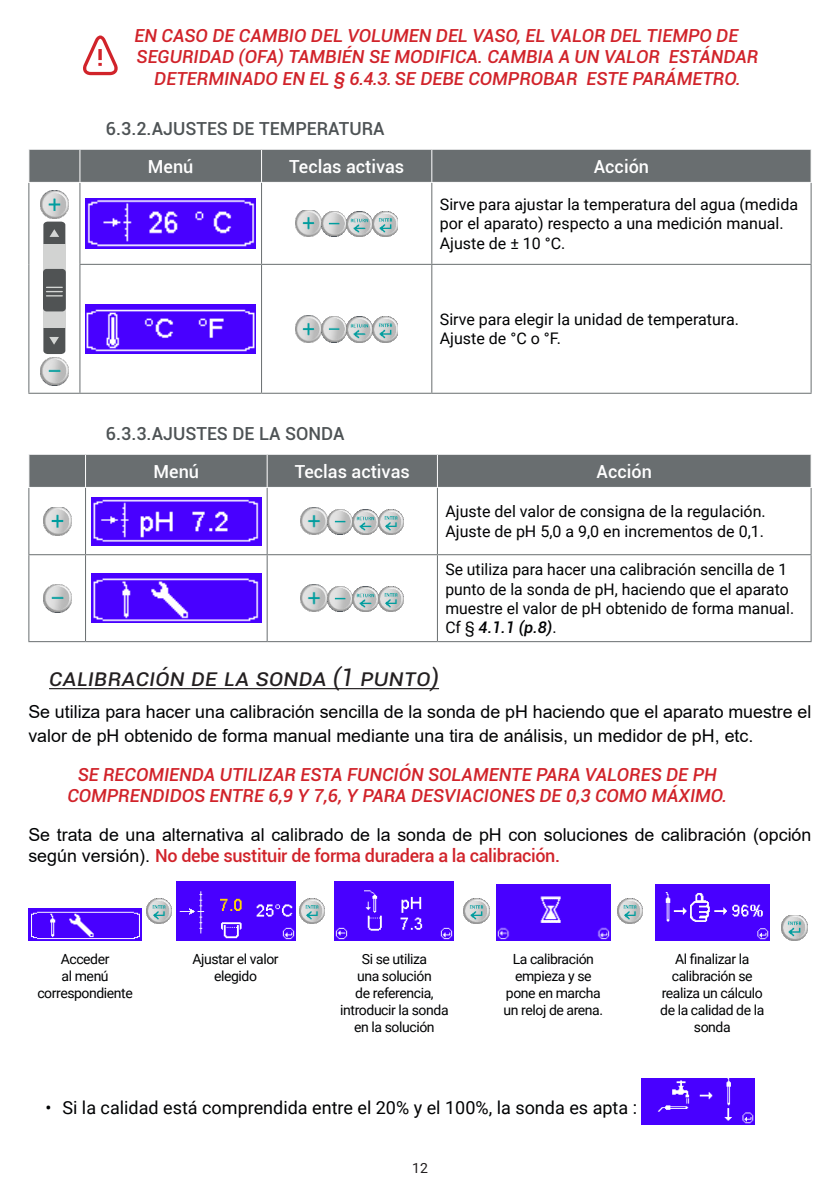
<style>
.page{position:relative;width:840px;height:1191px;background:#fff}
.page>*{position:absolute;margin:0;border:0;box-sizing:border-box;transform-origin:0 0}
.titre_4{font:italic 24px "Roboto";color:#231f20}
.attention{font:italic 500 18px/21.6px "Roboto";color:#d1232a;text-align:center}
.texte{font:500 18px "Roboto";letter-spacing:-.02em;color:#d1232a}
.t1{font:18px "Roboto";color:#010203}
.t2{font:500 18px "Roboto";color:#4e5355}
.tableau_titre{font:500 18px "Roboto";color:#fff}
.texte-2{font:17.8px/23.6px "Arial";color:#010203}
.tableau_texte{font:16px/19.2px "Roboto";color:#010203}
.texte_tableau_centré{font:14px/16.8px "Roboto";letter-spacing:-.03em;color:#010203;text-align:center}
.t3{font:14px "Roboto";color:#231f20}
.s1{font-weight:500;font-style:italic}
.s2{font-family:"Arial";font-weight:400;font-size:17.8px;color:#010203}
</style>
<div class="page">
<hr style="left:49px;top:688px;width:390px;height:1px;background:#231f20">
<svg style="left:83px;top:36px;width:35px;height:39px"></svg>
<div style="left:29px;top:150px;width:781px;height:32px;background:#696e70"></div>
<hr style="left:431px;top:150px;width:1px;height:32px;background:#fff">
<hr style="left:261px;top:183px;width:1px;height:81px;background:#696e70">
<hr style="left:431px;top:183px;width:1px;height:81px;background:#696e70">
<hr style="left:79px;top:264px;width:182px;height:1px;background:#696e70">
<hr style="left:261px;top:264px;width:170px;height:1px;background:#696e70">
<hr style="left:261px;top:265px;width:1px;height:128px;background:#696e70">
<hr style="left:431px;top:264px;width:380px;height:1px;background:#696e70">
<hr style="left:431px;top:265px;width:1px;height:128px;background:#696e70">
<hr style="left:79px;top:150px;width:1px;height:32px;background:#fff">
<hr style="left:810px;top:183px;width:1px;height:81px;background:#696e70">
<hr style="left:810px;top:265px;width:1px;height:128px;background:#696e70">
<hr style="left:80px;top:393px;width:181px;height:1px;background:#696e70">
<hr style="left:261px;top:393px;width:170px;height:1px;background:#696e70">
<hr style="left:431px;top:393px;width:380px;height:1px;background:#696e70">
<hr style="left:28px;top:183px;width:1px;height:81px;background:#696e70">
<hr style="left:79px;top:183px;width:1px;height:81px;background:#696e70">
<hr style="left:28px;top:264px;width:1px;height:129px;background:#696e70">
<hr style="left:79px;top:265px;width:1px;height:128px;background:#696e70">
<hr style="left:28px;top:393px;width:52px;height:1px;background:#696e70">
<hr style="left:261px;top:150px;width:1px;height:32px;background:#fff">
<img style="left:40px;top:190px;width:28px;height:28px">
<div style="left:43px;top:245px;width:23px;height:83px;background:#d2d3d2"></div>
<div style="left:43px;top:269px;width:23px;height:42px;background:#676a6b;border-radius:4px"></div>
<svg style="left:43px;top:222px;width:22px;height:132px"></svg>
<img style="left:40px;top:357px;width:28px;height:28px">
<img style="left:86px;top:199px;width:170px;height:49px">
<img style="left:295px;top:210px;width:103px;height:27px">
<img style="left:86px;top:304px;width:170px;height:49px">
<img style="left:295px;top:315px;width:26px;height:27px">
<img style="left:321px;top:317px;width:77px;height:25px">
<div style="left:29px;top:455px;width:781px;height:32px;background:#696e70"></div>
<hr style="left:436px;top:455px;width:1px;height:32px;background:#fff">
<hr style="left:85px;top:488px;width:1px;height:66px;background:#696e70">
<hr style="left:266px;top:488px;width:1px;height:66px;background:#696e70">
<hr style="left:436px;top:488px;width:1px;height:66px;background:#696e70">
<hr style="left:28px;top:554px;width:57px;height:1px;background:#696e70">
<hr style="left:85px;top:554px;width:182px;height:1px;background:#696e70">
<hr style="left:85px;top:555px;width:1px;height:86px;background:#696e70">
<hr style="left:267px;top:554px;width:170px;height:1px;background:#696e70">
<hr style="left:266px;top:555px;width:1px;height:86px;background:#696e70">
<hr style="left:437px;top:554px;width:374px;height:1px;background:#696e70">
<hr style="left:436px;top:555px;width:1px;height:86px;background:#696e70">
<hr style="left:28px;top:641px;width:57px;height:1px;background:#696e70">
<hr style="left:28px;top:488px;width:1px;height:66px;background:#696e70">
<hr style="left:810px;top:488px;width:1px;height:66px;background:#696e70">
<hr style="left:28px;top:555px;width:1px;height:86px;background:#696e70">
<hr style="left:810px;top:555px;width:1px;height:86px;background:#696e70">
<hr style="left:85px;top:641px;width:182px;height:1px;background:#696e70">
<hr style="left:267px;top:641px;width:170px;height:1px;background:#696e70">
<hr style="left:437px;top:641px;width:374px;height:1px;background:#696e70">
<hr style="left:85px;top:455px;width:1px;height:32px;background:#fff">
<hr style="left:266px;top:455px;width:1px;height:32px;background:#fff">
<img style="left:43px;top:507px;width:28px;height:28px">
<img style="left:91px;top:497px;width:170px;height:49px">
<img style="left:301px;top:508px;width:102px;height:26px">
<img style="left:43px;top:584px;width:28px;height:28px">
<img style="left:91px;top:573px;width:170px;height:50px">
<img style="left:301px;top:585px;width:102px;height:26px">
<img style="left:28px;top:908px;width:114px;height:32px">
<img style="left:146px;top:898px;width:25px;height:25px">
<img style="left:176px;top:881px;width:119px;height:59px">
<img style="left:299px;top:898px;width:26px;height:25px">
<img style="left:335px;top:881px;width:118px;height:59px">
<img style="left:463px;top:898px;width:26px;height:25px">
<img style="left:496px;top:884px;width:113px;height:56px">
<img style="left:617px;top:898px;width:25px;height:25px">
<img style="left:655px;top:884px;width:113px;height:56px">
<img style="left:781px;top:915px;width:25px;height:25px">
<img style="left:641px;top:1078px;width:113px;height:46px">
<p class="attention" style="left:134px;top:24px;width:605px">EN CASO DE CAMBIO DEL VOLUMEN DEL VASO, EL VALOR DEL TIEMPO DE</p>
<p class="attention" style="left:137px;top:46px;width:622px">SEGURIDAD (OFA) TAMBIÉN SE MODIFICA. CAMBIA A UN VALOR ESTÁNDAR</p>
<p class="attention" style="left:154px;top:67px;width:587px">DETERMINADO EN EL § 6.4.3. SE DEBE COMPROBAR ESTE PARÁMETRO.</p>
<p class="t2" style="left:106px;top:116px;width:280px">6.3.2.AJUSTES DE TEMPERATURA</p>
<p class="tableau_titre" style="left:148px;top:153px;width:47px">Menú</p>
<p class="tableau_titre" style="left:289px;top:153px;width:116px">Teclas activas</p>
<p class="tableau_titre" style="left:593px;top:153px;width:57px">Acción</p>
<p class="tableau_texte" style="left:439px;top:194px;width:359px">Sirve para ajustar la temperatura del agua (medida por el aparato) respecto a una medición manual.<br>Ajuste de ± 10 °C.</p>
<p class="tableau_texte" style="left:439px;top:309px;width:300px">Sirve para elegir la unidad de temperatura.</p>
<p class="tableau_texte" style="left:439px;top:328px;width:123px">Ajuste de °C o °F.</p>
<p class="t2" style="left:106px;top:421px;width:240px">6.3.3.AJUSTES DE LA SONDA</p>
<p class="tableau_titre" style="left:153px;top:458px;width:47px">Menú</p>
<p class="tableau_titre" style="left:294px;top:458px;width:116px">Teclas activas</p>
<p class="tableau_titre" style="left:596px;top:458px;width:57px">Acción</p>
<p class="tableau_texte" style="left:445px;top:501px;width:321px">Ajuste del valor de consigna de la regulación.</p>
<p class="tableau_texte" style="left:445px;top:521px;width:320px">Ajuste de pH 5,0 a 9,0 en incrementos de 0,1.</p>
<p class="tableau_texte" style="left:445px;top:559px;width:350px">Se utiliza para hacer una calibración sencilla de 1 punto de la sonda de pH, haciendo que el aparato muestre el valor de pH obtenido de forma manual.<br>Cf § <span class="s1">4.1.1 (p.8)</span>.</p>
<p class="titre_4" style="left:49px;top:660px;width:222px">CAL IBRACIÓN DE LA SONDA</p>
<p class="titre_4" style="left:333px;top:660px;width:56px">(1 PUNTO</p>
<p class="titre_4" style="left:431px;top:660px;width:10px">)</p>
<p class="texte-2" style="left:28px;top:700px;width:784px">Se utiliza para hacer una calibración sencilla de la sonda de pH haciendo que el aparato muestre el valor de pH obtenido de forma manual mediante una tira de análisis, un medidor de pH, etc.</p>
<p class="attention" style="left:67px;top:762px;width:661px">SE RECOMIENDA UTILIZAR ESTA FUNCIÓN SOLAMENTE PARA VALORES DE PH<br>COMPRENDIDOS ENTRE 6,9 Y 7,6, Y PARA DESVIACIONES DE 0,3 COMO MÁXIMO.</p>
<p class="texte-2" style="left:28px;top:822px;width:784px">Se trata de una alternativa al calibrado de la sonda de pH con soluciones de calibración (opción</p>
<p class="texte" style="left:28px;top:843px;width:533px"><span class="s2">según versión).</span> No debe sustituir de forma duradera a la calibración.</p>
<p class="texte_tableau_centré" style="left:37px;top:950px;width:97px">Acceder<br>al menú correspondiente</p>
<p class="texte_tableau_centré" style="left:192px;top:950px;width:88px">Ajustar el valor elegido</p>
<p class="texte_tableau_centré" style="left:340px;top:950px;width:110px">Si se utiliza<br>una solución<br>de referencia, introducir la sonda en la solución</p>
<p class="texte_tableau_centré" style="left:503px;top:950px;width:101px">La calibración empieza y se pone en marcha un reloj de arena.</p>
<p class="texte_tableau_centré" style="left:659px;top:950px;width:106px">Al finalizar la calibración se realiza un cálculo de la calidad de la sonda</p>
<p class="t1" style="left:45px;top:1095px;width:593px">• Si la calidad está comprendida entre el 20% y el 100%, la sonda es apta :</p>
<p class="t3" style="left:412px;top:1157px;width:17px">12</p>
</div>
